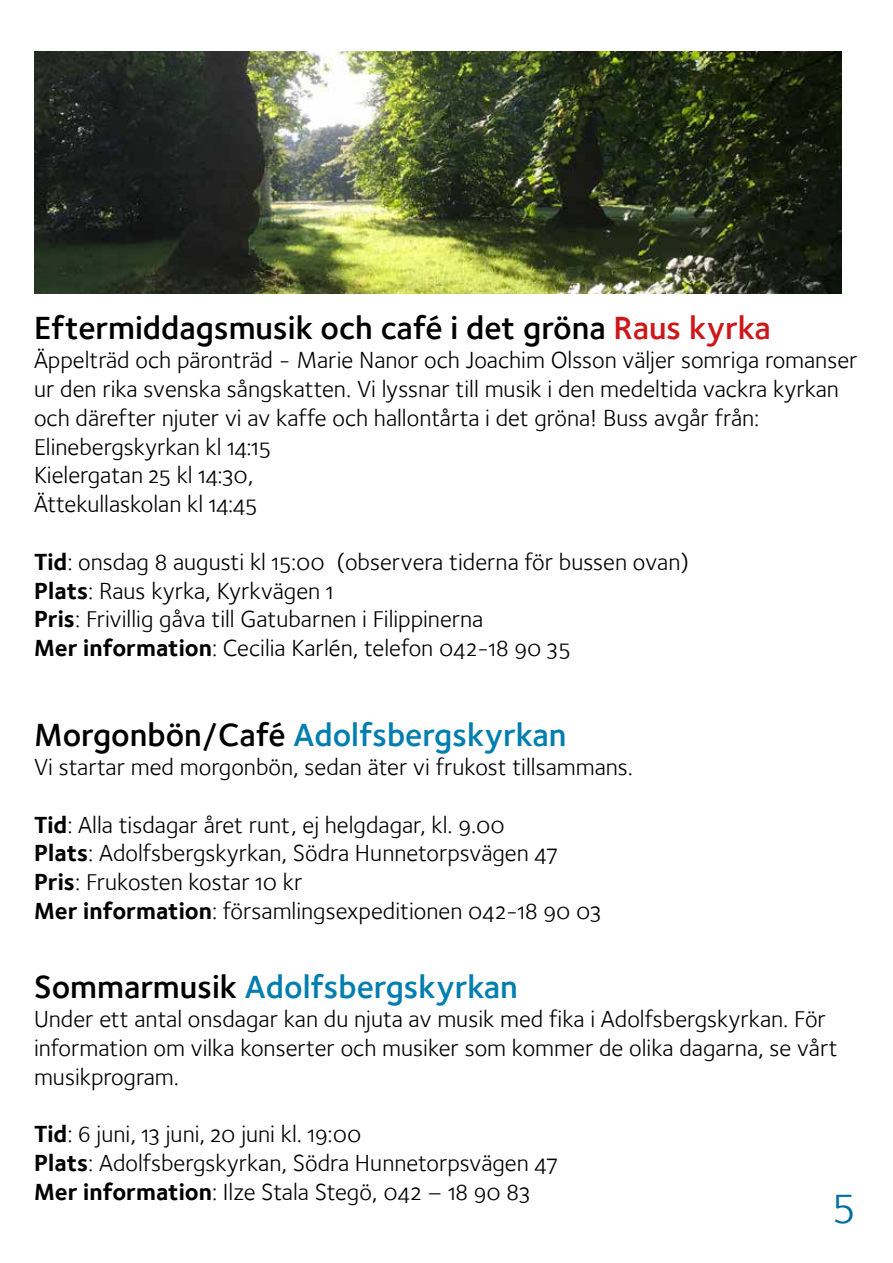
<style>
.page{position:relative;width:893px;height:1263px;background:#fff}
.page>*{position:absolute;margin:0;border:0;box-sizing:border-box;transform-origin:0 0}
.t1{font:45px "Foundry Sterling Book OSF";color:#006da3}
.t2{font:33px "Foundry Sterling Demi OSF";color:#007eaf}
.t3{font:33px "Foundry Sterling Demi OSF";color:#000}
.t4{font:24px/28.8px "Foundry Sterling Book OSF";color:#000}
.s1{color:#cd171a}
.s2{font-family:"Foundry Sterling";font-weight:700}
.s3{color:#000}
</style>
<div class="page">
<img style="left:34px;top:51px;width:808px;height:242px">
<h2 class="t3" style="left:34px;top:309px;width:738px">Eftermiddagsmusik och café i det gröna <span class="s1">Raus kyrka</span></h2>
<p class="t4" style="left:34px;top:346px;width:825px">Äppelträd och päronträd - Marie Nanor och Joachim Olsson väljer somriga romanser ur den rika svenska sångskatten. Vi lyssnar till musik i den medeltida vackra kyrkan och därefter njuter vi av kaffe och hallontårta i det gröna! Buss avgår från:<br>Elinebergskyrkan kl 14:15<br>Kielergatan 25 kl 14:30,<br>Ättekullaskolan kl 14:45</p>
<p class="t4" style="left:34px;top:547px;width:657px"><span class="s2">Tid</span>: onsdag 8 augusti kl 15:00 (observera tiderna för bussen ovan)<br><span class="s2">Plats</span>: Raus kyrka, Kyrkvägen 1<br><span class="s2">Pris</span>: Frivillig gåva till Gatubarnen i Filippinerna<br><span class="s2">Mer information</span>: Cecilia Karlén, telefon 042-18 90 35</p>
<h2 class="t2" style="left:34px;top:716px;width:534px"><span class="s3">Morgonbön/Café</span> Adolfsbergskyrkan</h2>
<p class="t4" style="left:34px;top:752px;width:601px">Vi startar med morgonbön, sedan äter vi frukost tillsammans.</p>
<p class="t4" style="left:34px;top:810px;width:569px"><span class="s2">Tid</span>: Alla tisdagar året runt, ej helgdagar, kl. 9.00<br><span class="s2">Plats</span>: Adolfsbergskyrkan, Södra Hunnetorpsvägen 47<br><span class="s2">Pris</span>: Frukosten kostar 10 kr<br><span class="s2">Mer information</span>: församlingsexpeditionen 042-18 90 03</p>
<h2 class="t2" style="left:34px;top:968px;width:485px"><span class="s3">Sommarmusik</span> Adolfsbergskyrkan</h2>
<p class="t4" style="left:34px;top:1004px;width:805px">Under ett antal onsdagar kan du njuta av musik med fika i Adolfsbergskyrkan. För information om vilka konserter och musiker som kommer de olika dagarna, se vårt musikprogram.</p>
<p class="t4" style="left:34px;top:1120px;width:525px"><span class="s2">Tid</span>: 6 juni, 13 juni, 20 juni kl. 19:00<br><span class="s2">Plats</span>: Adolfsbergskyrkan, Södra Hunnetorpsvägen 47<br><span class="s2">Mer information</span>: Ilze Stala Stegö, 042 – 18 90 83</p>
<h1 class="t1" style="left:832px;top:1177px;width:24px">5</h1>
</div>
